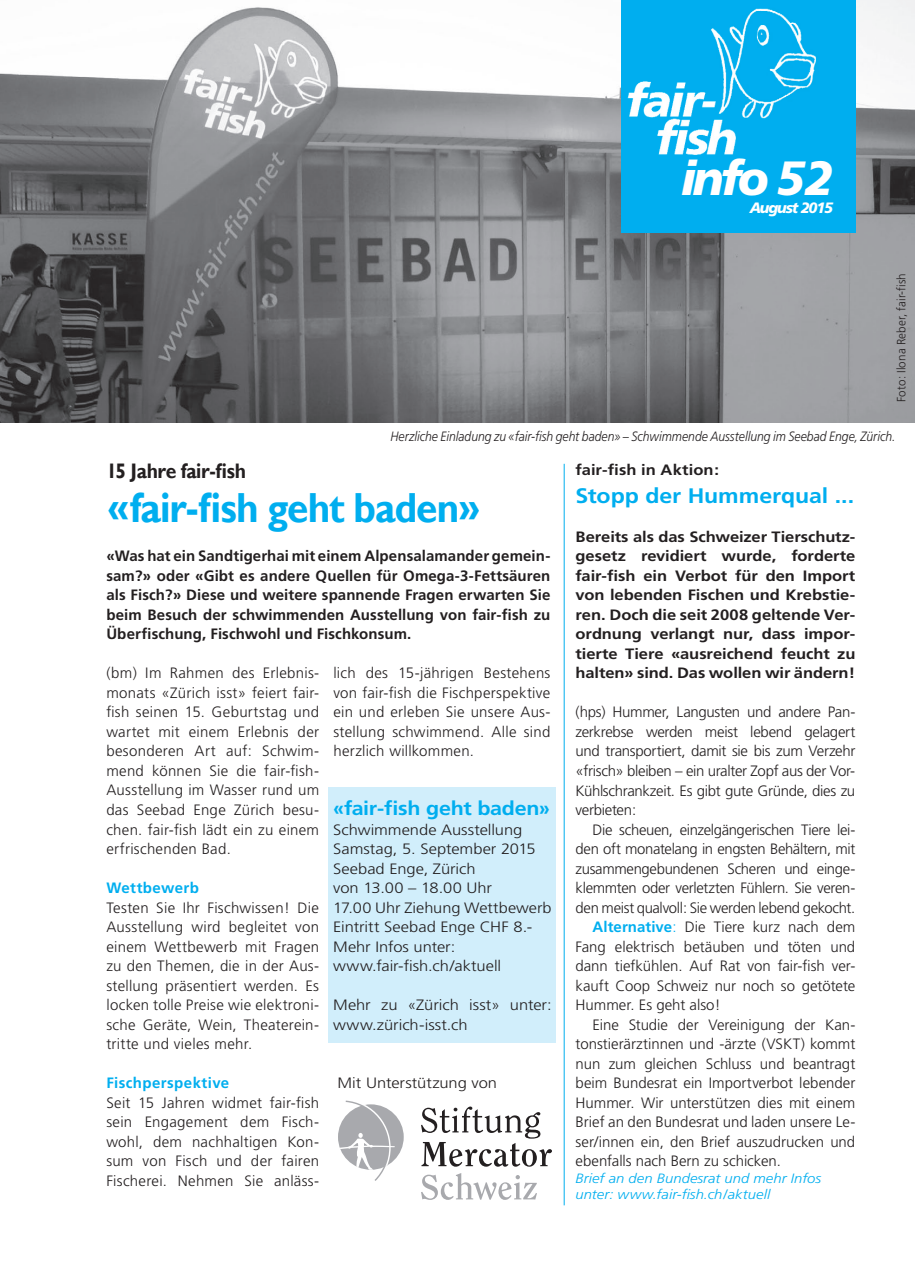
<style>
.page{position:relative;width:915px;height:1276px;background:#fff}
.page>*{position:absolute;margin:0;border:0;box-sizing:border-box;transform-origin:0 0}
.t1{font:italic 900 48px "Frutiger";letter-spacing:-.075em;color:#fff}
.t2{font:700 42px "Gill Sans";letter-spacing:-.025em;color:#00aeef;scale:.92 1}
.t3{font:700 21px "Frutiger";letter-spacing:-.005em;color:#00aeef;scale:1.1 1}
.t4{font:700 21px "Gill Sans";letter-spacing:-.02em;color:#231f20;scale:.92 1}
.t5{font:700 19.5px "Frutiger";letter-spacing:-.015em;color:#00aeef}
.t6{font:300 15px/19.5px "Frutiger";letter-spacing:-.005em;color:#231f20;text-align:justify}
.t7{font:700 15px/19.5px "Frutiger";color:#231f20;text-align:justify;scale:1.1 1}
.t8{font:700 15px/19.5px "Frutiger";color:#231f20;text-align:justify}
.t9{font:300 15px/19.5px "Frutiger";letter-spacing:-.005em;color:#231f20;scale:1.1 1}
.t10{font:300 15px "Frutiger";letter-spacing:-.025em;color:#231f20}
.t11{font:700 15px "Frutiger";letter-spacing:.025em;color:#00aeef}
.t12{font:italic 900 15px "Frutiger";letter-spacing:-.075em;color:#fff}
.t13{font:italic 300 13.5px "Frutiger";color:#231f20;scale:.9 1}
.t14{font:italic 300 13.5px/16.5px "Frutiger";color:#00aeef;scale:1.1 1}
.t15{font:300 12px "Frutiger";letter-spacing:.005em;color:#231f20}
.s1{font-family:"Frutiger"}
.s2{font-weight:700;color:#00aeef}
.s3{color:#00aeef}
</style>
<div class="page">
<img style="left:0;top:0;width:914px;height:422px">
<img style="left:621px;top:0;width:234px;height:232px">
<hr style="left:563px;top:464px;width:1px;height:741px;background:#00aeef">
<div style="left:329px;top:787px;width:226px;height:255px;background:#d1eefb"></div>
<svg style="left:421px;top:1106px;width:130px;height:60px"></svg>
<div style="left:338px;top:1104px;width:65px;height:65px;background:#a8a9ad;border-radius:50%"></div>
<svg style="left:338px;top:1100px;width:57px;height:81px"></svg>
<svg style="left:421px;top:1173px;width:116px;height:27px"></svg>
<h1 class="t1" style="left:680px;top:150px;width:154px">info 52</h1>
<p class="t12" style="left:749px;top:199px;width:85px">August 2015</p>
<p class="t15" style="left:894px;top:402px;width:130px;rotate:-90deg">Foto: Ilona Reber, fair-fish</p>
<p class="t13" style="left:390px;top:429px;width:562px">Herzliche Einladung zu «fair-fish geht baden» – Schwimmende Ausstellung im Seebad Enge, Zürich.</p>
<h3 class="t4" style="left:106px;top:458px;width:153px">15 Jahre fair-fish</h3>
<h2 class="t2" style="left:106px;top:483px;width:409px"><span class="s1">«</span>fair-fish geht baden<span class="s1">»</span></h2>
<p class="t8" style="left:106px;top:546px;width:445px">«Was hat ein Sandtigerhai mit einem Alpensalamander gemein&shy;sam?» oder «Gibt es andere Quellen für Omega-3-Fettsäuren als Fisch?» Diese und weitere spannende Fragen erwarten Sie beim Besuch der schwimmenden Ausstellung von fair-fish zu Überfischung, Fischwohl und Fischkonsum.</p>
<p class="t6" style="left:106px;top:663px;width:214px">(bm) Im Rahmen des Erlebnis&shy;monats «Zürich isst» feiert fair&shy;fish seinen 15. Geburtstag und wartet mit einem Erlebnis der besonderen Art auf: Schwim&shy;mend können Sie die fair-fish-Ausstellung im Wasser rund um das Seebad Enge Zürich besu&shy;chen. fair-fish lädt ein zu einem erfrischenden Bad.</p>
<p class="t11" style="left:106px;top:879px;width:94px">Wettbewerb</p>
<p class="t6" style="left:106px;top:897px;width:214px">Testen Sie Ihr Fischwissen! Die Ausstellung wird begleitet von einem Wettbewerb mit Fragen zu den Themen, die in der Aus&shy;stellung präsentiert werden. Es locken tolle Preise wie elektroni&shy;sche Geräte, Wein, Theaterein&shy;tritte und vieles mehr.</p>
<p class="t11" style="left:106px;top:1074px;width:124px">Fischperspektive</p>
<p class="t6" style="left:106px;top:1092px;width:214px">Seit 15 Jahren widmet fair-fish sein Engagement dem Fisch&shy;wohl, dem nachhaltigen Kon&shy;sum von Fisch und der fairen Fischerei. Nehmen Sie anläss-</p>
<p class="t6" style="left:333px;top:663px;width:218px">lich des 15-jährigen Bestehens von fair-fish die Fischperspektive ein und erleben Sie unsere Aus&shy;stellung schwimmend. Alle sind herzlich willkommen.</p>
<h3 class="t5" style="left:333px;top:797px;width:218px">«fair-fish geht baden»</h3>
<p class="t9" style="left:333px;top:819px;width:200px">Schwimmende Ausstellung<br>Samstag, 5. September 2015<br>Seebad Enge, Zürich<br>von 13.00 – 18.00 Uhr<br>17.00 Uhr Ziehung Wettbewerb<br>Eintritt Seebad Enge CHF 8.-<br>Mehr Infos unter: www.fair-fish.ch/aktuell</p>
<p class="t9" style="left:333px;top:995px;width:200px">Mehr zu «Zürich isst» unter: www.zürich-isst.ch</p>
<p class="t9" style="left:337px;top:1073px;width:146px">Mit Unterstützung von</p>
<p class="t7" style="left:575px;top:460px;width:132px">fair-fish in Aktion:</p>
<h3 class="t3" style="left:575px;top:483px;width:254px">Stopp der Hummerqual ...</h3>
<p class="t7" style="left:575px;top:527px;width:256px">Bereits als das Schweizer Tierschutz&shy;gesetz revidiert wurde, forderte fair-fish ein Verbot für den Import von lebenden Fischen und Krebstie&shy;ren. Doch die seit 2008 geltende Ver&shy;ordnung verlangt nur, dass impor&shy;tierte Tiere «ausreichend feucht zu halten» sind. Das wollen wir ändern!</p>
<p class="t6" style="left:575px;top:702px;width:281px">(hps) Hummer, Langusten und andere Pan&shy;zerkrebse werden meist lebend gelagert und transportiert, damit sie bis zum Verzehr «frisch» bleiben – ein uralter Zopf aus der Vor-Kühlschrankzeit. Es gibt gute Gründe, dies zu verbieten:</p>
<p class="t6" style="left:592px;top:819px;width:264px">Die scheuen, einzelgängerischen Tiere lei-</p>
<p class="t10" style="left:575px;top:840px;width:281px">den oft monatelang in engsten Behältern, mit</p>
<p class="t6" style="left:575px;top:858px;width:281px">zusammengebundenen Scheren und einge-</p>
<p class="t6" style="left:575px;top:878px;width:281px">klemmten oder verletzten Fühlern. Sie veren-</p>
<p class="t6" style="left:575px;top:897px;width:281px">den meist qualvoll: Sie werden lebend gekocht.</p>
<p class="t6" style="left:592px;top:917px;width:264px"><span class="s2">Alternative</span><span class="s3">:</span> Die Tiere kurz nach dem</p>
<p class="t6" style="left:575px;top:936px;width:281px">Fang elektrisch betäuben und töten und</p>
<p class="t6" style="left:575px;top:956px;width:281px">dann tiefkühlen. Auf Rat von fair-fish ver-</p>
<p class="t6" style="left:575px;top:975px;width:281px">kauft Coop Schweiz nur noch so getötete</p>
<p class="t6" style="left:575px;top:995px;width:146px">Hummer. Es geht also!</p>
<p class="t6" style="left:592px;top:1014px;width:264px">Eine Studie der Vereinigung der Kan-</p>
<p class="t6" style="left:575px;top:1034px;width:281px">tonstierärztinnen und -ärzte (VSKT) kommt</p>
<p class="t6" style="left:575px;top:1053px;width:281px">nun zum gleichen Schluss und beantragt</p>
<p class="t6" style="left:575px;top:1073px;width:281px">beim Bundesrat ein Importverbot lebender</p>
<p class="t6" style="left:575px;top:1092px;width:281px">Hummer. Wir unterstützen dies mit einem</p>
<p class="t6" style="left:575px;top:1112px;width:281px">Brief an den Bundesrat und laden unsere Le-</p>
<p class="t6" style="left:575px;top:1131px;width:281px">ser/innen ein, den Brief auszudrucken und</p>
<p class="t6" style="left:575px;top:1151px;width:207px">ebenfalls nach Bern zu schicken.</p>
<p class="t14" style="left:575px;top:1169px;width:225px">Brief an den Bundesrat und mehr Infos unter: www.fair-fish.ch/aktuell</p>
</div>
